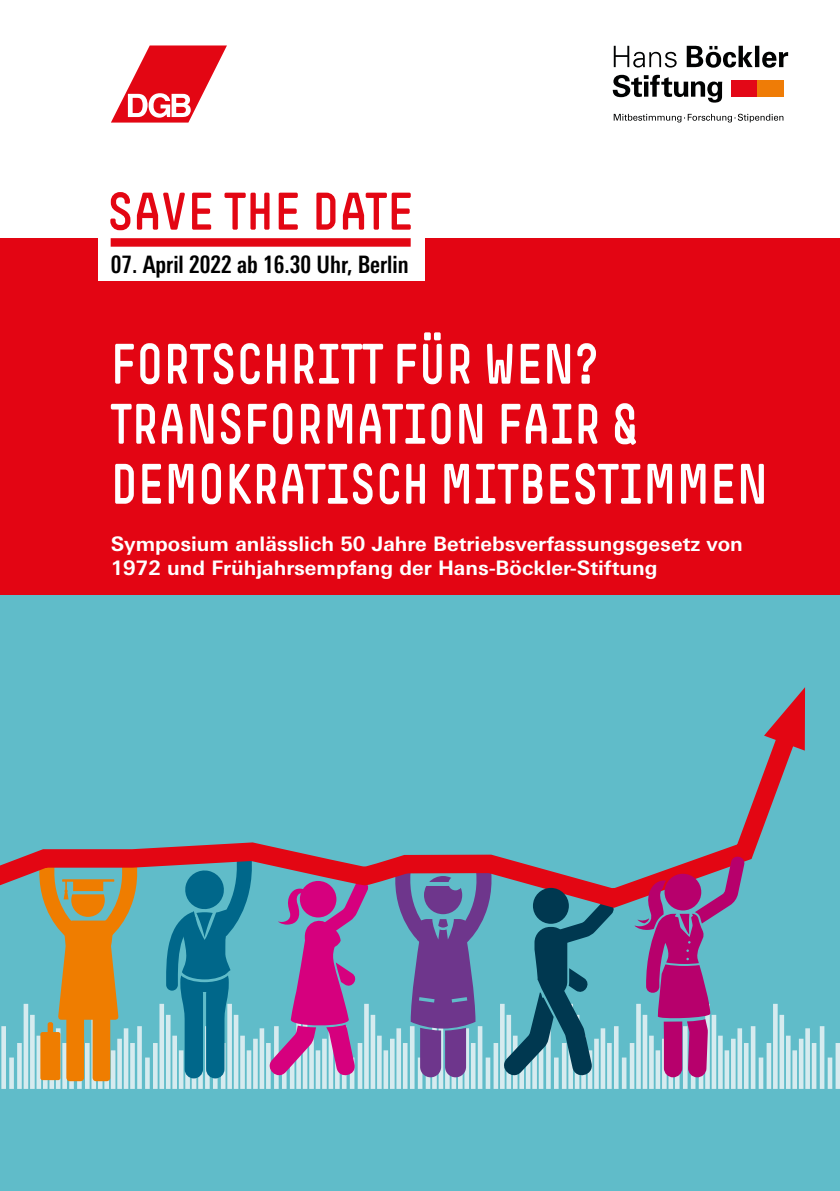
<style>
.page{position:relative;width:840px;height:1191px;background:#fff}
.page>*{position:absolute;margin:0;border:0;box-sizing:border-box;transform-origin:0 0}
.t1{font:56px/60px "Simple HBS";color:#fff;scale:.91 1}
.t2{font:52px "Simple HBS";color:#e30613}
.t3{font:700 condensed 24px "Univers Next Pro";color:#000;scale:.94 1}
.t4{font:700 20px/24px "Univers Next Pro";color:#fff}
</style>
<div class="page">
<div style="left:0;top:238px;width:839px;height:357px;background:#e30513"></div>
<div style="left:98px;top:232px;width:326px;height:49px;background:#fff"></div>
<div style="left:111px;top:238px;width:299px;height:9px;background:#e30613"></div>
<svg style="left:612px;top:46px;width:175px;height:57px"></svg>
<div style="left:730px;top:80px;width:26px;height:16px;background:#e30817"></div>
<div style="left:756px;top:80px;width:27px;height:16px;background:#ef7c06"></div>
<svg style="left:613px;top:114px;width:170px;height:8px"></svg>
<div style="left:0;top:595px;width:839px;height:596px;background:#60bcc9"></div>
<div style="left:1px;top:1026px;width:5px;height:63px;background:#d6ebef"></div>
<div style="left:9px;top:1057px;width:5px;height:32px;background:#d6ebef"></div>
<div style="left:17px;top:1043px;width:5px;height:46px;background:#d6ebef"></div>
<hr style="left:24px;top:1003px;width:4px;height:86px;background:#d6ebef">
<div style="left:30px;top:1014px;width:5px;height:75px;background:#d6ebef"></div>
<div style="left:36px;top:1035px;width:5px;height:54px;background:#d6ebef"></div>
<div style="left:43px;top:1050px;width:5px;height:39px;background:#d6ebef"></div>
<div style="left:49px;top:1038px;width:5px;height:51px;background:#d6ebef"></div>
<hr style="left:56px;top:1028px;width:4px;height:61px;background:#d6ebef">
<div style="left:62px;top:1043px;width:5px;height:46px;background:#d6ebef"></div>
<div style="left:69px;top:1026px;width:5px;height:63px;background:#d6ebef"></div>
<div style="left:77px;top:1057px;width:5px;height:32px;background:#d6ebef"></div>
<div style="left:85px;top:1043px;width:5px;height:46px;background:#d6ebef"></div>
<div style="left:91px;top:1003px;width:5px;height:86px;background:#d6ebef"></div>
<hr style="left:98px;top:1014px;width:4px;height:75px;background:#d6ebef">
<div style="left:104px;top:1035px;width:5px;height:54px;background:#d6ebef"></div>
<hr style="left:111px;top:1050px;width:4px;height:39px;background:#d6ebef">
<div style="left:117px;top:1038px;width:5px;height:51px;background:#d6ebef"></div>
<hr style="left:124px;top:1028px;width:4px;height:61px;background:#d6ebef">
<div style="left:130px;top:1043px;width:5px;height:46px;background:#d6ebef"></div>
<div style="left:137px;top:1026px;width:5px;height:63px;background:#d6ebef"></div>
<div style="left:145px;top:1057px;width:5px;height:32px;background:#d6ebef"></div>
<hr style="left:153px;top:1043px;width:4px;height:46px;background:#d6ebef">
<div style="left:159px;top:1003px;width:5px;height:86px;background:#d6ebef"></div>
<hr style="left:166px;top:1014px;width:4px;height:75px;background:#d6ebef">
<div style="left:172px;top:1035px;width:5px;height:54px;background:#d6ebef"></div>
<hr style="left:179px;top:1050px;width:4px;height:39px;background:#d6ebef">
<div style="left:185px;top:1038px;width:5px;height:51px;background:#d6ebef"></div>
<hr style="left:192px;top:1028px;width:4px;height:61px;background:#d6ebef">
<div style="left:198px;top:1043px;width:5px;height:46px;background:#d6ebef"></div>
<hr style="left:205px;top:1026px;width:4px;height:63px;background:#d6ebef">
<hr style="left:213px;top:1057px;width:4px;height:32px;background:#d6ebef">
<hr style="left:221px;top:1043px;width:4px;height:46px;background:#d6ebef">
<div style="left:227px;top:1003px;width:5px;height:86px;background:#d6ebef"></div>
<hr style="left:234px;top:1014px;width:4px;height:75px;background:#d6ebef">
<div style="left:240px;top:1035px;width:5px;height:54px;background:#d6ebef"></div>
<div style="left:246px;top:1050px;width:5px;height:39px;background:#d6ebef"></div>
<hr style="left:253px;top:1038px;width:4px;height:51px;background:#d6ebef">
<div style="left:259px;top:1028px;width:5px;height:61px;background:#d6ebef"></div>
<hr style="left:266px;top:1043px;width:4px;height:46px;background:#d6ebef">
<hr style="left:274px;top:1026px;width:4px;height:63px;background:#d6ebef">
<hr style="left:282px;top:1057px;width:4px;height:32px;background:#d6ebef">
<hr style="left:290px;top:1043px;width:4px;height:46px;background:#d6ebef">
<div style="left:296px;top:1003px;width:5px;height:86px;background:#d6ebef"></div>
<div style="left:302px;top:1014px;width:5px;height:75px;background:#d6ebef"></div>
<svg style="left:309px;top:1081px;width:4px;height:8px"></svg>
<div style="left:315px;top:1050px;width:5px;height:39px;background:#d6ebef"></div>
<svg style="left:322px;top:1081px;width:4px;height:8px"></svg>
<div style="left:328px;top:1028px;width:5px;height:61px;background:#d6ebef"></div>
<hr style="left:335px;top:1043px;width:4px;height:46px;background:#d6ebef">
<hr style="left:342px;top:1026px;width:4px;height:63px;background:#d6ebef">
<div style="left:349px;top:1057px;width:5px;height:32px;background:#d6ebef"></div>
<div style="left:357px;top:1043px;width:5px;height:46px;background:#d6ebef"></div>
<svg style="left:364px;top:1081px;width:4px;height:8px"></svg>
<div style="left:370px;top:1014px;width:5px;height:75px;background:#d6ebef"></div>
<hr style="left:377px;top:1035px;width:4px;height:54px;background:#d6ebef">
<div style="left:383px;top:1050px;width:5px;height:39px;background:#d6ebef"></div>
<hr style="left:390px;top:1038px;width:4px;height:51px;background:#d6ebef">
<div style="left:396px;top:1028px;width:5px;height:61px;background:#d6ebef"></div>
<div style="left:402px;top:1043px;width:5px;height:46px;background:#d6ebef"></div>
<div style="left:409px;top:1026px;width:5px;height:63px;background:#d6ebef"></div>
<div style="left:417px;top:1057px;width:5px;height:32px;background:#d6ebef"></div>
<div style="left:425px;top:1043px;width:5px;height:46px;background:#d6ebef"></div>
<svg style="left:432px;top:1081px;width:4px;height:8px"></svg>
<div style="left:438px;top:1014px;width:5px;height:75px;background:#d6ebef"></div>
<hr style="left:445px;top:1035px;width:4px;height:54px;background:#d6ebef">
<div style="left:451px;top:1050px;width:5px;height:39px;background:#d6ebef"></div>
<div style="left:457px;top:1038px;width:5px;height:51px;background:#d6ebef"></div>
<div style="left:464px;top:1028px;width:5px;height:61px;background:#d6ebef"></div>
<div style="left:470px;top:1043px;width:5px;height:46px;background:#d6ebef"></div>
<div style="left:477px;top:1026px;width:5px;height:63px;background:#d6ebef"></div>
<div style="left:485px;top:1057px;width:5px;height:32px;background:#d6ebef"></div>
<div style="left:493px;top:1043px;width:5px;height:46px;background:#d6ebef"></div>
<div style="left:499px;top:1003px;width:5px;height:86px;background:#d6ebef"></div>
<div style="left:506px;top:1014px;width:5px;height:75px;background:#d6ebef"></div>
<div style="left:512px;top:1035px;width:5px;height:54px;background:#d6ebef"></div>
<svg style="left:519px;top:1081px;width:4px;height:8px"></svg>
<div style="left:525px;top:1038px;width:5px;height:51px;background:#d6ebef"></div>
<svg style="left:532px;top:1081px;width:4px;height:8px"></svg>
<div style="left:538px;top:1043px;width:5px;height:46px;background:#d6ebef"></div>
<svg style="left:546px;top:1081px;width:4px;height:8px"></svg>
<div style="left:553px;top:1057px;width:5px;height:32px;background:#d6ebef"></div>
<div style="left:561px;top:1043px;width:5px;height:46px;background:#d6ebef"></div>
<svg style="left:568px;top:1081px;width:4px;height:8px"></svg>
<div style="left:574px;top:1014px;width:5px;height:75px;background:#d6ebef"></div>
<svg style="left:581px;top:1081px;width:4px;height:8px"></svg>
<div style="left:587px;top:1050px;width:5px;height:39px;background:#d6ebef"></div>
<svg style="left:594px;top:1081px;width:4px;height:8px"></svg>
<div style="left:600px;top:1028px;width:5px;height:61px;background:#d6ebef"></div>
<div style="left:606px;top:1043px;width:5px;height:46px;background:#d6ebef"></div>
<div style="left:613px;top:1026px;width:5px;height:63px;background:#d6ebef"></div>
<div style="left:621px;top:1057px;width:5px;height:32px;background:#d6ebef"></div>
<div style="left:629px;top:1043px;width:5px;height:46px;background:#d6ebef"></div>
<svg style="left:636px;top:1077px;width:4px;height:12px"></svg>
<div style="left:642px;top:1014px;width:5px;height:75px;background:#d6ebef"></div>
<svg style="left:649px;top:1077px;width:4px;height:12px"></svg>
<svg style="left:655px;top:1077px;width:4px;height:12px"></svg>
<div style="left:661px;top:1038px;width:5px;height:51px;background:#d6ebef"></div>
<svg style="left:668px;top:1077px;width:4px;height:12px"></svg>
<div style="left:674px;top:1043px;width:5px;height:46px;background:#d6ebef"></div>
<div style="left:682px;top:1026px;width:5px;height:63px;background:#d6ebef"></div>
<div style="left:690px;top:1057px;width:5px;height:32px;background:#d6ebef"></div>
<div style="left:698px;top:1043px;width:5px;height:46px;background:#d6ebef"></div>
<svg style="left:705px;top:1077px;width:4px;height:12px"></svg>
<svg style="left:711px;top:1077px;width:4px;height:12px"></svg>
<svg style="left:718px;top:1077px;width:4px;height:12px"></svg>
<svg style="left:724px;top:1077px;width:4px;height:12px"></svg>
<div style="left:730px;top:1038px;width:5px;height:51px;background:#d6ebef"></div>
<svg style="left:737px;top:1077px;width:4px;height:12px"></svg>
<div style="left:743px;top:1043px;width:5px;height:46px;background:#d6ebef"></div>
<div style="left:750px;top:1026px;width:5px;height:63px;background:#d6ebef"></div>
<svg style="left:758px;top:1057px;width:4px;height:32px"></svg>
<svg style="left:766px;top:1043px;width:4px;height:46px"></svg>
<div style="left:772px;top:1003px;width:5px;height:86px;background:#d6ebef"></div>
<svg style="left:779px;top:1014px;width:4px;height:75px"></svg>
<div style="left:785px;top:1035px;width:5px;height:54px;background:#d6ebef"></div>
<svg style="left:792px;top:1050px;width:4px;height:39px"></svg>
<div style="left:798px;top:1038px;width:5px;height:51px;background:#d6ebef"></div>
<svg style="left:805px;top:1028px;width:4px;height:61px"></svg>
<svg style="left:811px;top:1043px;width:4px;height:46px"></svg>
<svg style="left:819px;top:1026px;width:4px;height:63px"></svg>
<svg style="left:827px;top:1057px;width:4px;height:32px"></svg>
<svg style="left:835px;top:1043px;width:4px;height:46px"></svg>
<svg style="left:264px;top:917px;width:107px;height:164px"></svg>
<svg style="left:36px;top:917px;width:104px;height:164px"></svg>
<svg style="left:166px;top:917px;width:89px;height:161px"></svg>
<svg style="left:391px;top:917px;width:227px;height:164px"></svg>
<svg style="left:0;top:696px;width:805px;height:221px"></svg>
<svg style="left:763px;top:688px;width:41px;height:62px"></svg>
<svg style="left:632px;top:853px;width:113px;height:224px"></svg>
<div style="left:664px;top:873px;width:36px;height:37px;background:#b7006c;border-radius:50%"></div>
<div style="left:532px;top:888px;width:36px;height:35px;background:#003850;border-radius:50%"></div>
<svg style="left:111px;top:45px;width:116px;height:78px"></svg>
<h2 class="t2" style="left:107px;top:182px;width:308px">SAVE THE DATE</h2>
<p class="t3" style="left:111px;top:250px;width:318px">07. April 2022 ab 16.30 Uhr, Berlin</p>
<h1 class="t1" style="left:111px;top:334px;width:723px">FORTSCHRITT FÜR WEN?<br>TRANSFORMATION FAIR &amp;<br>DEMOKRATISCH MITBESTIMMEN</h1>
<p class="t4" style="left:111px;top:532px;width:633px">Symposium anlässlich 50 Jahre Betriebsverfassungsgesetz von<br>1972 und Frühjahrsempfang der Hans-Böckler-Stiftung</p>
</div>
